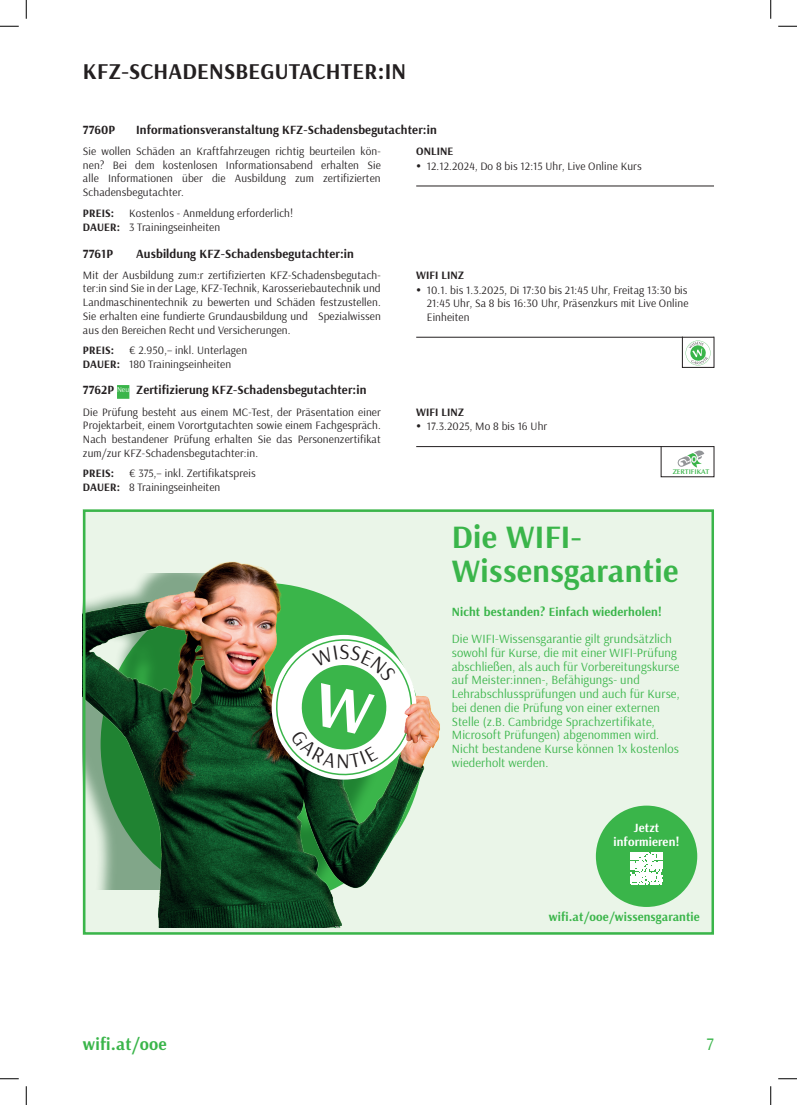
<style>
.page{position:relative;width:797px;height:1105px;background:#fff}
.page>*{position:absolute;margin:0;border:0;box-sizing:border-box;transform-origin:0 0}
.t1{font:700 32.5px/33.8px "Arsenal";letter-spacing:.01em;color:#3ab54a}
.t2{font:700 22.5px "Arsenal";letter-spacing:.01em;color:#231f20}
.t3{font:21.5px "Arsenal";color:#231f20}
.t4{font:700 17.5px "Arsenal";letter-spacing:.01em;color:#3ab54a}
.t5{font:17.5px "Arsenal";color:#3ab54a}
.t6{font:12.5px/13.8px "Arsenal";letter-spacing:.01em;color:#3ab54a}
.Kurstitel_10_11{font:700 12.5px "Arsenal";letter-spacing:.01em;color:#231f20}
.t7{font:700 12.5px "Arsenal";letter-spacing:.01em;color:#3ab54a}
.t8{font:700 12.5px/13.8px "Arsenal";letter-spacing:.01em;color:#fff;text-align:center}
.Kurstext_9_11pt{font:11.25px/13.8px "Arsenal";letter-spacing:.01em;color:#231f20;text-align:justify}
.Preis{font:11.25px "Arsenal";letter-spacing:.01em;color:#231f20}
.Dauer{font:11.25px "Arsenal";letter-spacing:.01em;color:#231f20}
.Ort{font:700 11.25px "Arsenal";letter-spacing:.01em;color:#231f20}
.Preis-2{font:700 11.25px "Arsenal";letter-spacing:.01em;color:#231f20}
.t9{font:600 6.88px "Optima LT Std";color:#3ab54a}
.s1{font-weight:700}
</style>
<div class="page">
<hr style="left:416px;top:186px;width:298px;height:1px;background:#231f20">
<div style="left:682px;top:336px;width:32px;height:32px;border:1px solid #231f20"></div>
<hr style="left:416px;top:337px;width:298px;height:1px;background:#231f20">
<svg style="left:685px;top:341px;width:25px;height:24px"></svg>
<div style="left:117px;top:385px;width:12px;height:14px;background:#3ab54a"></div>
<hr style="left:416px;top:446px;width:298px;height:1px;background:#231f20">
<svg style="left:677px;top:450px;width:27px;height:18px"></svg>
<div style="left:83px;top:509px;width:631px;height:426px;background:#eaf5e8"></div>
<div style="left:596px;top:806px;width:101px;height:101px;background:#3ab54a;border-radius:50%"></div>
<svg style="left:630px;top:852px;width:32px;height:32px"></svg>
<img style="left:86px;top:561px;width:318px;height:366px">
<img style="left:404px;top:696px;width:215px;height:203px">
<div style="left:83px;top:509px;width:631px;height:426px;border:2px solid #3ab54a"></div>
<svg style="left:0;top:25px;width:19px;height:2px"></svg>
<svg style="left:778px;top:25px;width:19px;height:2px"></svg>
<svg style="left:0;top:1078px;width:19px;height:1px"></svg>
<svg style="left:778px;top:1078px;width:19px;height:1px"></svg>
<svg style="left:25px;top:0;width:2px;height:19px"></svg>
<svg style="left:25px;top:1086px;width:2px;height:19px"></svg>
<svg style="left:770px;top:0;width:1px;height:19px"></svg>
<svg style="left:770px;top:1086px;width:1px;height:19px"></svg>
<svg style="left:269px;top:632px;width:150px;height:150px;background:#a6cea7"></svg>
<h2 class="t2" style="left:83px;top:55px;width:325px">KFZ-SCHADENSBEGUTACHTER:IN</h2>
<p class="Kurstitel_10_11" style="left:83px;top:121px;width:34px">7760P</p>
<p class="Kurstitel_10_11" style="left:136px;top:121px;width:302px">Informationsveranstaltung KFZ-Schadensbegutachter:in</p>
<p class="Kurstext_9_11pt" style="left:83px;top:144px;width:299px">Sie wollen Schäden an Kraftfahrzeugen richtig beurteilen kön&shy;nen? Bei dem kostenlosen Informationsabend erhalten Sie alle Informationen über die Ausbildung zum zertifizierten Schadensbegutachter.</p>
<p class="Preis-2" style="left:83px;top:205px;width:33px">PREIS:</p>
<p class="Preis" style="left:129px;top:205px;width:166px">Kostenlos - Anmeldung erforderlich!</p>
<p class="Dauer" style="left:83px;top:219px;width:139px"><span class="s1">DAUER:</span> 3 Trainingseinheiten</p>
<p class="Ort" style="left:416px;top:143px;width:39px">ONLINE</p>
<p class="Kurstext_9_11pt" style="left:427px;top:159px;width:216px">12.12.2024, Do 8 bis 12:15 Uhr, Live Online Kurs</p>
<p class="Kurstitel_10_11" style="left:83px;top:244px;width:32px">7761P</p>
<p class="Kurstitel_10_11" style="left:136px;top:244px;width:219px">Ausbildung KFZ-Schadensbegutachter:in</p>
<p class="Kurstext_9_11pt" style="left:83px;top:268px;width:299px">Mit der Ausbildung zum:r zertifizierten KFZ-Schadensbegutach&shy;ter:in sind Sie in der Lage, KFZ-Technik, Karosseriebautechnik und Landmaschinentechnik zu bewerten und Schäden festzustellen.<br>Sie erhalten eine fundierte Grundausbildung und Spezialwissen aus den Bereichen Recht und Versicherungen.</p>
<p class="Preis-2" style="left:83px;top:343px;width:33px">PREIS:</p>
<p class="Preis" style="left:129px;top:343px;width:120px">€ 2.950,– inkl. Unterlagen</p>
<p class="Dauer" style="left:83px;top:357px;width:150px"><span class="s1">DAUER:</span> 180 Trainingseinheiten</p>
<p class="Kurstitel_10_11" style="left:83px;top:381px;width:285px">7762P <sup>Neu</sup> Zertifizierung KFZ-Schadensbegutachter:in</p>
<p class="Kurstext_9_11pt" style="left:83px;top:405px;width:299px">Die Prüfung besteht aus einem MC-Test, der Präsentation einer Projektarbeit, einem Vorortgutachten sowie einem Fachgespräch.<br>Nach bestandener Prüfung erhalten Sie das Personenzertifikat zum/zur KFZ-Schadensbegutachter:in.</p>
<p class="Preis-2" style="left:83px;top:466px;width:33px">PREIS:</p>
<p class="Preis" style="left:129px;top:466px;width:128px">€ 375,– inkl. Zertifikatspreis</p>
<p class="Dauer" style="left:83px;top:480px;width:139px"><span class="s1">DAUER:</span> 8 Trainingseinheiten</p>
<p class="t3" style="left:339px;top:638px;width:12px">S</p>
<p class="Ort" style="left:416px;top:267px;width:50px">WIFI LINZ</p>
<p class="Kurstext_9_11pt" style="left:427px;top:283px;width:263px">10.1. bis 1.3.2025, Di 17:30 bis 21:45 Uhr, Freitag 13:30 bis 21:45 Uhr, Sa 8 bis 16:30 Uhr, Präsenzkurs mit Live Online Einheiten</p>
<p class="Ort" style="left:416px;top:404px;width:50px">WIFI LINZ</p>
<p class="Kurstext_9_11pt" style="left:427px;top:419px;width:122px">17.3.2025, Mo 8 bis 16 Uhr</p>
<p class="t9" style="left:672px;top:468px;width:38px">ZERTIFIKAT</p>
<p class="t1" style="left:452px;top:520px;width:228px">Die WIFI-<br>Wissensgarantie</p>
<p class="t7" style="left:452px;top:603px;width:212px">Nicht bestanden? Einfach wiederholen!</p>
<p class="t6" style="left:452px;top:632px;width:229px">Die WIFI-Wissensgarantie gilt grundsätzlich sowohl für Kurse, die mit einer WIFI-Prüfung abschließen, als auch für Vorbereitungskurse auf Meister:innen-, Befähigungs- und Lehrabschlussprüfungen und auch für Kurse, bei denen die Prüfung von einer externen Stelle (z.B. Cambridge Sprachzertifikate, Microsoft Prüfungen) abgenommen wird.<br>Nicht bestandene Kurse können 1x kostenlos wiederholt werden.</p>
<p class="t8" style="left:613px;top:821px;width:68px">Jetzt informieren!</p>
<p class="t7" style="left:549px;top:907px;width:152px">wifi.at/ooe/wissensgarantie</p>
<h3 class="t4" style="left:83px;top:1032px;width:85px">wifi.at/ooe</h3>
<h3 class="t5" style="left:706px;top:1032px;width:9px">7</h3>
</div>
